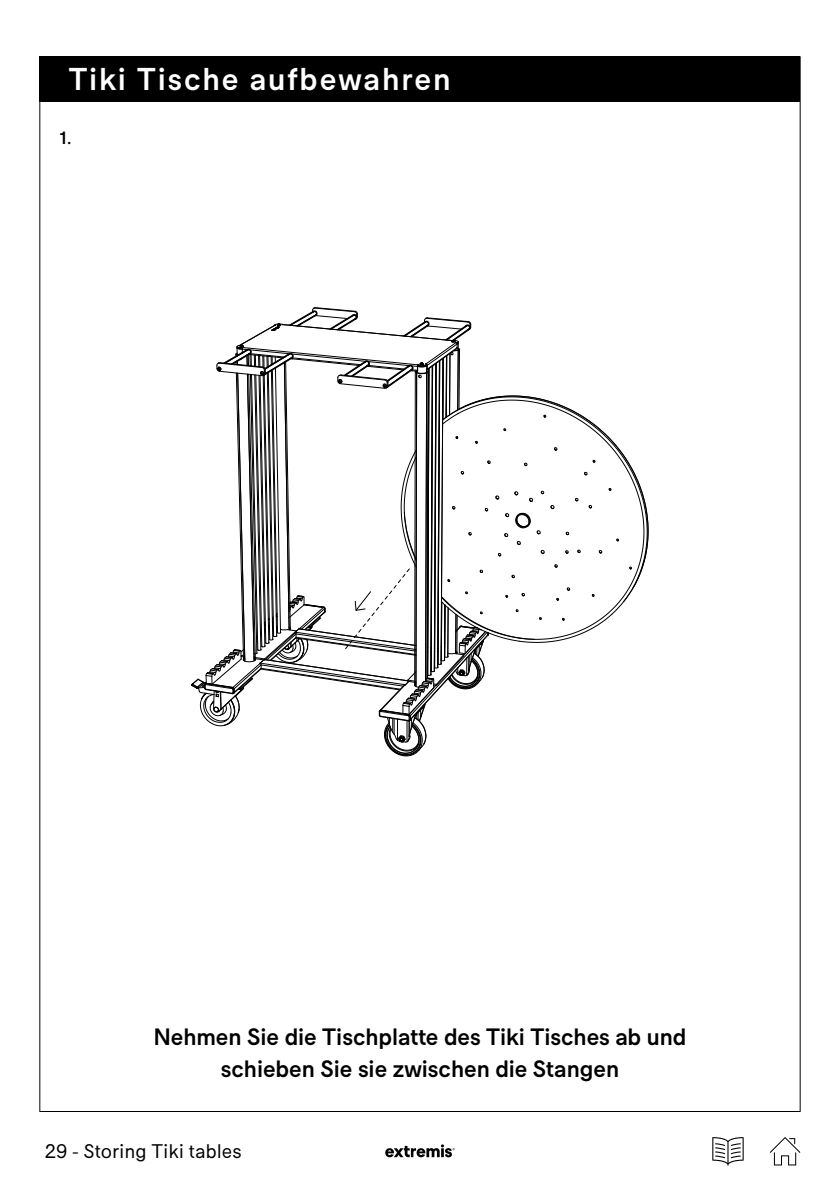
<style>
.page{position:relative;width:840px;height:1191px;background:#fff}
.page>*{position:absolute;margin:0;border:0;box-sizing:border-box;transform-origin:0 0}
.t1{font:500 32px "Extremis Compakt";letter-spacing:.06em;color:#fff}
.t2{font:500 24px/32px "Extremis Compakt";color:#000;text-align:center}
.t3{font:20px "Extremis Compakt";color:#000}
.t4{font:500 18px "Extremis Compakt";color:#000}
</style>
<div class="page">
<svg style="left:769px;top:1137px;width:30px;height:28px"></svg>
<svg style="left:712px;top:1137px;width:31px;height:28px"></svg>
<svg style="left:385px;top:1144px;width:69px;height:13px"></svg>
<div style="left:40px;top:57px;width:759px;height:45px;background:#000"></div>
<svg style="left:191px;top:307px;width:457px;height:449px"></svg>
<h1 class="t1" style="left:69px;top:60px;width:383px">Tiki Tische aufbewahren</h1>
<p class="t4" style="left:60px;top:127px;width:14px">1.</p>
<p class="t2" style="left:154px;top:1020px;width:533px">Nehmen Sie die Tischplatte des Tiki Tisches ab und schieben Sie sie zwischen die Stangen</p>
<p class="t3" style="left:44px;top:1139px;width:198px">29 - Storing Tiki tables</p>
</div>
